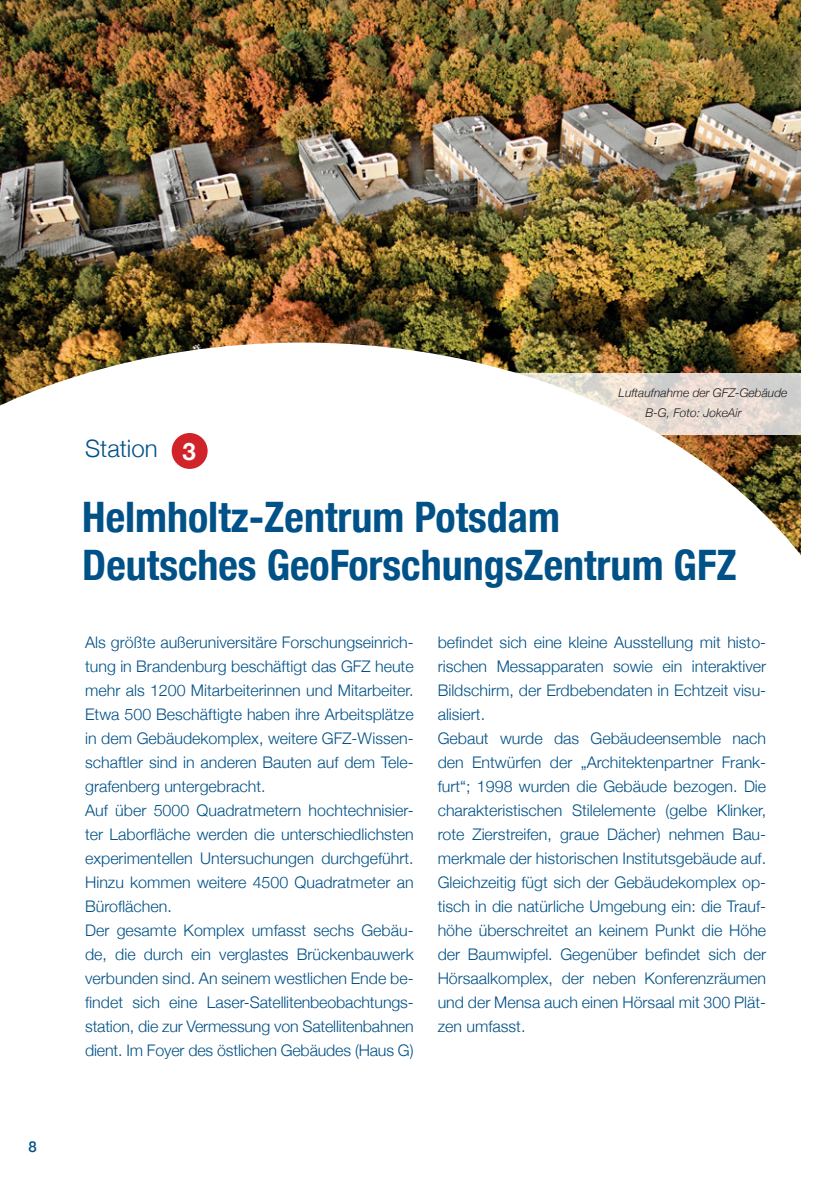
<style>
.page{position:relative;width:840px;height:1191px;background:#fff}
.page>*{position:absolute;margin:0;border:0;box-sizing:border-box;transform-origin:0 0}
.t1{font:700 condensed 42px/48px "Helvetica Neue";color:#005187}
.t2{font:300 24px "Helvetica Neue";color:#005187}
.t3{font:300 16px/24px "Helvetica Neue";color:#005187}
.t4{font:500 15px "Helvetica Neue";color:#005187}
.t5{font:italic 300 12px/20px "Helvetica Neue";color:#231f20}
.s1{font-weight:700;color:#fff}
</style>
<div class="page">
<img style="left:0;top:0;width:800px;height:342px">
<svg style="left:0;top:342px;width:801px;height:213px"></svg>
<div style="left:171px;top:433px;width:36px;height:36px;background:#d1232a;border-radius:50%"></div>
<p class="t4" style="left:28px;top:1135px;width:10px">8</p>
<h2 class="t2" style="left:85px;top:429px;width:112px">Station <span class="s1">3</span></h2>
<p class="t5" style="left:645px;top:382px;width:144px;text-indent:-27px">Luftaufnahme der GFZ-Gebäude<br>B-G, Foto: JokeAir</p>
<h1 class="t1" style="left:82px;top:490px;width:655px">Helmholtz-Zentrum Potsdam<br>Deutsches GeoForschungsZentrum GFZ</h1>
<p class="t3" style="left:85px;top:629px;width:330px">Als größte außeruniversitäre Forschungseinrich&shy;tung in Brandenburg beschäftigt das GFZ heute mehr als 1200 Mitarbeiterinnen und Mitarbeiter.<br>Etwa 500 Beschäftigte haben ihre Arbeitsplätze in dem Gebäudekomplex, weitere GFZ-Wissen&shy;schaftler sind in anderen Bauten auf dem Tele&shy;grafenberg untergebracht.<br>Auf über 5000 Quadratmetern hochtechnisier&shy;ter Laborfläche werden die unterschiedlichsten experimentellen Untersuchungen durchgeführt.<br>Hinzu kommen weitere 4500 Quadratmeter an Büroflächen.<br>Der gesamte Komplex umfasst sechs Gebäu&shy;de, die durch ein verglastes Brückenbauwerk verbunden sind. An seinem westlichen Ende be&shy;findet sich eine Laser-Satellitenbeobachtungs&shy;station, die zur Vermessung von Satellitenbahnen dient. Im Foyer des östlichen Gebäudes (Haus G)</p>
<p class="t3" style="left:437px;top:629px;width:330px">befindet sich eine kleine Ausstellung mit histo&shy;rischen Messapparaten sowie ein interaktiver Bildschirm, der Erdbebendaten in Echtzeit visu&shy;alisiert.<br>Gebaut wurde das Gebäudeensemble nach den Entwürfen der „Architektenpartner Frank&shy;furt“; 1998 wurden die Gebäude bezogen. Die charakteristischen Stilelemente (gelbe Klinker, rote Zierstreifen, graue Dächer) nehmen Bau&shy;merkmale der historischen Institutsgebäude auf.<br>Gleichzeitig fügt sich der Gebäudekomplex op&shy;tisch in die natürliche Umgebung ein: die Trauf&shy;höhe überschreitet an keinem Punkt die Höhe der Baumwipfel. Gegenüber befindet sich der Hörsaalkomplex, der neben Konferenzräumen und der Mensa auch einen Hörsaal mit 300 Plät&shy;zen umfasst.</p>
</div>
